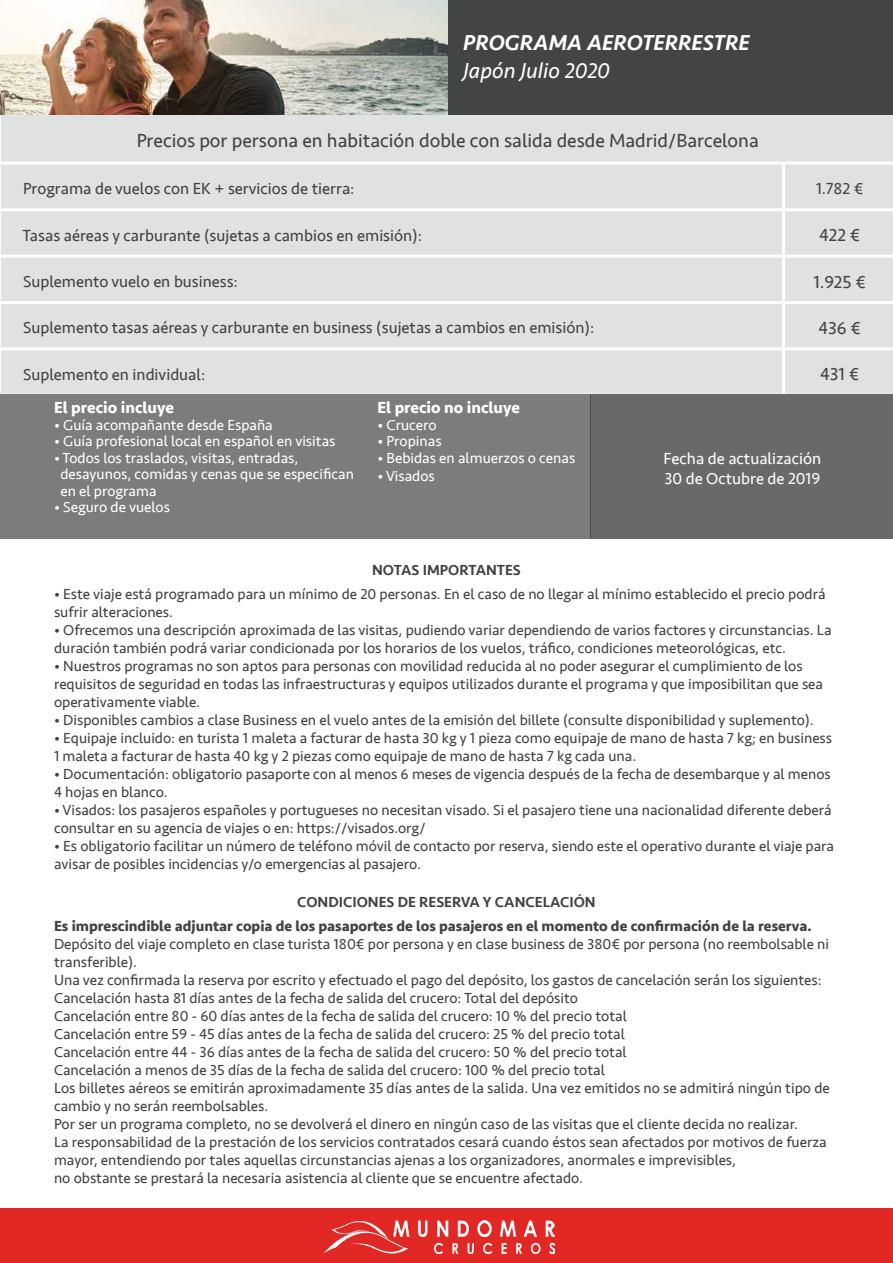
<style>
.page{position:relative;width:893px;height:1263px;background:#fff}
.page>*{position:absolute;margin:0;border:0;box-sizing:border-box;transform-origin:0 0}
.t1{font:italic 500 22.2px "Seravek";color:#fff}
.t2{font:italic 22.2px "Seravek";color:#fff}
.t3{font:19.5px "Seravek";color:#424340}
.t4{font:18px "Seravek";color:#424340}
.t5{font:16.5px "Seravek";color:#424340}
.t6{font:16.5px/19.8px "Seravek";color:#fff}
.t7{font:700 16.5px "Seravek";color:#fff}
.t8{font:15px/18px "Seravek";color:#424340}
.t9{font:15px/16.5px "Seravek";color:#fff}
.t10{font:700 15px "Seravek";color:#424340}
.t11{font:500 15px "Seravek";color:#424340}
</style>
<div class="page">
<div style="left:1px;top:115px;width:892px;height:279px;background:#e0e2e1"></div>
<hr style="left:0;top:162px;width:783px;height:3px;background:#fff">
<hr style="left:783px;top:162px;width:110px;height:3px;background:#fff">
<hr style="left:782px;top:165px;width:3px;height:43px;background:#fff">
<hr style="left:0;top:208px;width:783px;height:3px;background:#fff">
<hr style="left:783px;top:208px;width:110px;height:3px;background:#fff">
<hr style="left:782px;top:211px;width:3px;height:44px;background:#fff">
<hr style="left:0;top:255px;width:783px;height:3px;background:#fff">
<hr style="left:783px;top:255px;width:110px;height:3px;background:#fff">
<hr style="left:782px;top:258px;width:3px;height:43px;background:#fff">
<hr style="left:0;top:301px;width:783px;height:3px;background:#fff">
<hr style="left:783px;top:301px;width:110px;height:3px;background:#fff">
<hr style="left:782px;top:304px;width:3px;height:43px;background:#fff">
<hr style="left:0;top:347px;width:783px;height:3px;background:#fff">
<hr style="left:783px;top:347px;width:110px;height:3px;background:#fff">
<hr style="left:782px;top:350px;width:3px;height:44px;background:#fff">
<div style="left:0;top:395px;width:591px;height:144px;background:#7b7c7c"></div>
<div style="left:591px;top:395px;width:302px;height:144px;background:#686969"></div>
<div style="left:0;top:1209px;width:893px;height:54px;background:#e12825"></div>
<img style="left:324px;top:1220px;width:231px;height:33px">
<div style="left:447px;top:0;width:446px;height:114px;background:#434444"></div>
<img style="left:0;top:0;width:447px;height:114px">
<h1 class="t1" style="left:463px;top:29px;width:288px">PROGRAMA AEROTERRESTRE</h1>
<h1 class="t2" style="left:463px;top:53px;width:148px">Japón Julio 2020</h1>
<h2 class="t3" style="left:137px;top:126px;width:624px">Precios por persona en habitación doble con salida desde Madrid/Barcelona</h2>
<p class="t5" style="left:23px;top:176px;width:333px">Programa de vuelos con EK + servicios de tierra:</p>
<p class="t5" style="left:816px;top:176px;width:49px">1.782 €</p>
<p class="t5" style="left:22px;top:222px;width:401px">Tasas aéreas y carburante (sujetas a cambios en emisión):</p>
<p class="t4" style="left:819px;top:221px;width:43px">422 €</p>
<p class="t5" style="left:23px;top:269px;width:216px">Suplemento vuelo en business:</p>
<p class="t4" style="left:813px;top:268px;width:54px">1.925 €</p>
<p class="t5" style="left:23px;top:315px;width:573px">Suplemento tasas aéreas y carburante en business (sujetas a cambios en emisión):</p>
<p class="t4" style="left:818px;top:314px;width:44px">436 €</p>
<p class="t5" style="left:23px;top:361px;width:184px">Suplemento en individual:</p>
<p class="t4" style="left:820px;top:360px;width:41px">431 €</p>
<p class="t7" style="left:54px;top:395px;width:121px">El precio incluye</p>
<p class="t9" style="left:54px;top:416px;width:220px">• Guía acompañante desde España</p>
<p class="t9" style="left:54px;top:433px;width:283px">• Guía profesional local en español en visitas</p>
<p class="t9" style="left:60px;top:449px;width:295px;text-indent:-6px">• Todos los traslados, visitas, entradas, desayunos, comidas y cenas que se especifican en el programa</p>
<p class="t9" style="left:54px;top:499px;width:117px">• Seguro de vuelos</p>
<p class="t7" style="left:377px;top:395px;width:144px">El precio no incluye</p>
<p class="t9" style="left:377px;top:416px;width:61px">• Crucero</p>
<p class="t9" style="left:377px;top:433px;width:66px">• Propinas</p>
<p class="t9" style="left:377px;top:449px;width:199px">• Bebidas en almuerzos o cenas</p>
<p class="t9" style="left:377px;top:467px;width:59px">• Visados</p>
<p class="t6" style="left:663px;top:449px;width:159px">Fecha de actualización<br>30 de Octubre de 2019</p>
<p class="t11" style="left:372px;top:561px;width:150px">NOTAS IMPORTANTES</p>
<p class="t8" style="left:54px;top:585px;width:773px">• Este viaje está programado para un mínimo de 20 personas. En el caso de no llegar al mínimo establecido el precio podrá sufrir alteraciones.</p>
<p class="t8" style="left:54px;top:621px;width:779px">• Ofrecemos una descripción aproximada de las visitas, pudiendo variar dependiendo de varios factores y circunstancias. La duración también podrá variar condicionada por los horarios de los vuelos, tráfico, condiciones meteorológicas, etc.</p>
<p class="t8" style="left:54px;top:657px;width:770px">• Nuestros programas no son aptos para personas con movilidad reducida al no poder asegurar el cumplimiento de los requisitos de seguridad en todas las infraestructuras y equipos utilizados durante el programa y que imposibilitan que sea operativamente viable.</p>
<p class="t8" style="left:54px;top:711px;width:761px">• Disponibles cambios a clase Business en el vuelo antes de la emisión del billete (consulte disponibilidad y suplemento).</p>
<p class="t8" style="left:54px;top:729px;width:780px">• Equipaje incluido: en turista 1 maleta a facturar de hasta 30 kg y 1 pieza como equipaje de mano de hasta 7 kg; en business<br>1 maleta a facturar de hasta 40 kg y 2 piezas como equipaje de mano de hasta 7 kg cada una.</p>
<p class="t8" style="left:54px;top:765px;width:778px">• Documentación: obligatorio pasaporte con al menos 6 meses de vigencia después de la fecha de desembarque y al menos<br>4 hojas en blanco.</p>
<p class="t8" style="left:54px;top:801px;width:779px">• Visados: los pasajeros españoles y portugueses no necesitan visado. Si el pasajero tiene una nacionalidad diferente deberá consultar en su agencia de viajes o en: https://visados.org/</p>
<p class="t8" style="left:54px;top:837px;width:782px">• Es obligatorio facilitar un número de teléfono móvil de contacto por reserva, siendo este el operativo durante el viaje para avisar de posibles incidencias y/o emergencias al pasajero.</p>
<p class="t11" style="left:297px;top:893px;width:300px">CONDICIONES DE RESERVA Y CANCELACIÓN</p>
<p class="t10" style="left:54px;top:914px;width:759px">Es imprescindible adjuntar copia de los pasaportes de los pasajeros en el momento de confirmación de la reserva.</p>
<p class="t8" style="left:54px;top:935px;width:777px">Depósito del viaje completo en clase turista 180€ por persona y en clase business de 380€ por persona (no reembolsable ni transferible).<br>Una vez confirmada la reserva por escrito y efectuado el pago del depósito, los gastos de cancelación serán los siguientes:<br>Cancelación hasta 81 días antes de la fecha de salida del crucero: Total del depósito<br>Cancelación entre 80 - 60 días antes de la fecha de salida del crucero: 10 % del precio total<br>Cancelación entre 59 - 45 días antes de la fecha de salida del crucero: 25 % del precio total<br>Cancelación entre 44 - 36 días antes de la fecha de salida del crucero: 50 % del precio total<br>Cancelación a menos de 35 días de la fecha de salida del crucero: 100 % del precio total<br>Los billetes aéreos se emitirán aproximadamente 35 días antes de la salida. Una vez emitidos no se admitirá ningún tipo de cambio y no serán reembolsables.<br>Por ser un programa completo, no se devolverá el dinero en ningún caso de las visitas que el cliente decida no realizar.<br>La responsabilidad de la prestación de los servicios contratados cesará cuando éstos sean afectados por motivos de fuerza mayor, entendiendo por tales aquellas circunstancias ajenas a los organizadores, anormales e imprevisibles,<br>no obstante se prestará la necesaria asistencia al cliente que se encuentre afectado.</p>
</div>
